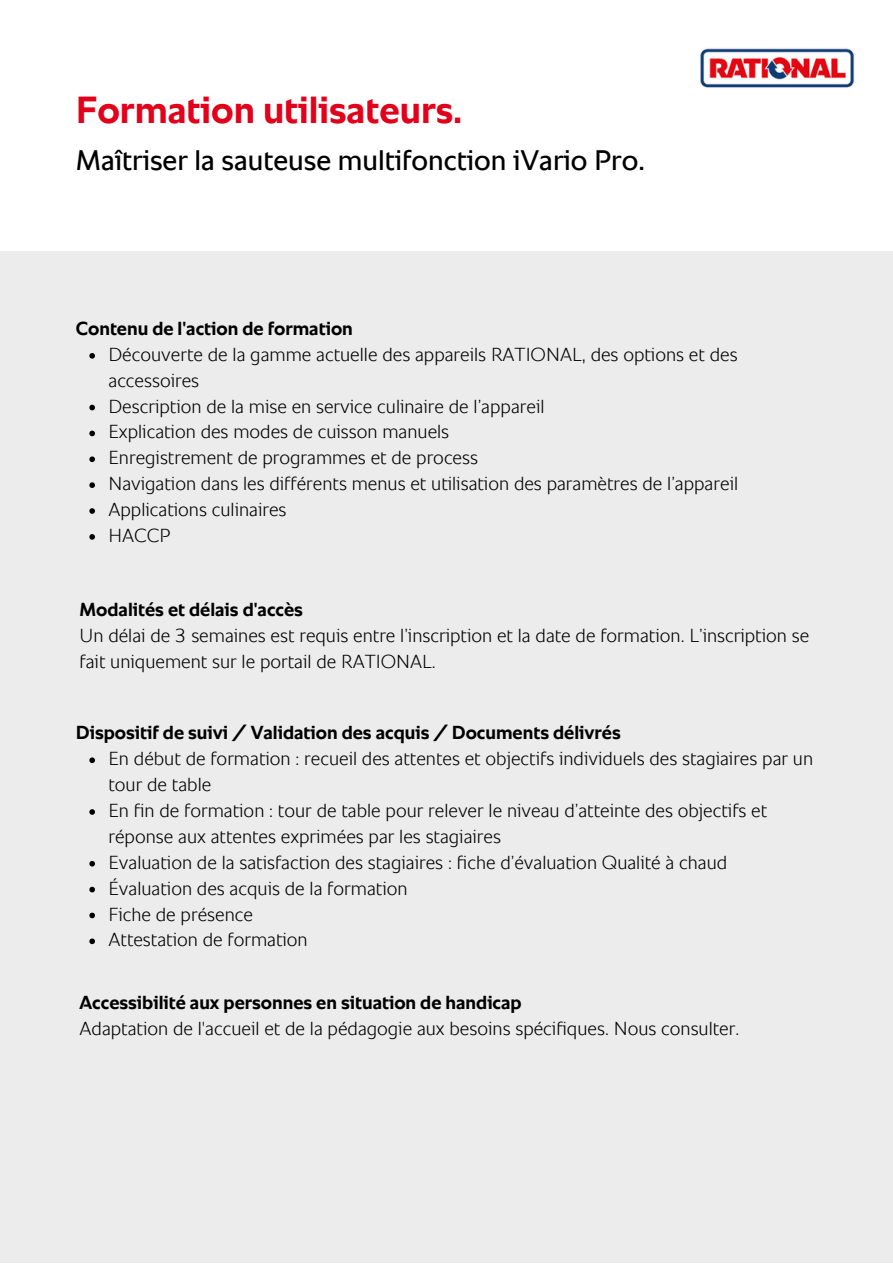
<style>
.page{position:relative;width:893px;height:1264px;background:#fff}
.page>*{position:absolute;margin:0;border:0;box-sizing:border-box;transform-origin:0 0}
.t1{font:700 38.4px "RATIONAL Sans TT";color:#e2001a}
.t2{font:28.8px "RATIONAL Sans TT";color:#000}
.t3{font:300 19.2px/25.8px "RATIONAL Sans TT";color:#000}
.t4{font:700 19.2px "RATIONAL Sans TT";color:#000}
</style>
<div class="page">
<div style="left:0;top:251px;width:892px;height:1011px;background:#ececec"></div>
<img style="left:700px;top:48px;width:155px;height:40px">
<svg style="left:89px;top:353px;width:6px;height:5px"></svg>
<svg style="left:89px;top:405px;width:6px;height:5px"></svg>
<svg style="left:89px;top:430px;width:6px;height:6px"></svg>
<svg style="left:89px;top:456px;width:6px;height:6px"></svg>
<svg style="left:89px;top:482px;width:6px;height:6px"></svg>
<svg style="left:89px;top:508px;width:6px;height:6px"></svg>
<svg style="left:89px;top:534px;width:6px;height:5px"></svg>
<svg style="left:89px;top:757px;width:6px;height:6px"></svg>
<svg style="left:89px;top:809px;width:6px;height:5px"></svg>
<svg style="left:89px;top:861px;width:6px;height:5px"></svg>
<svg style="left:89px;top:886px;width:6px;height:6px"></svg>
<svg style="left:89px;top:912px;width:6px;height:6px"></svg>
<svg style="left:89px;top:938px;width:6px;height:6px"></svg>
<p class="t1" style="left:76px;top:87px;width:388px">Formation utilisateurs.</p>
<p class="t2" style="left:76px;top:143px;width:570px">Maîtriser la sauteuse multifonction iVario Pro.</p>
<p class="t4" style="left:76px;top:317px;width:278px">Contenu de l'action de formation</p>
<p class="t3" style="left:108px;top:342px;width:630px">Découverte de la gamme actuelle des appareils RATIONAL, des options et des accessoires</p>
<p class="t3" style="left:108px;top:394px;width:437px">Description de la mise en service culinaire de l’appareil</p>
<p class="t3" style="left:108px;top:420px;width:342px">Explication des modes de cuisson manuels</p>
<p class="t3" style="left:108px;top:445px;width:371px">Enregistrement de programmes et de process</p>
<p class="t3" style="left:108px;top:471px;width:631px">Navigation dans les différents menus et utilisation des paramètres de l’appareil</p>
<p class="t3" style="left:108px;top:497px;width:179px">Applications culinaires</p>
<p class="t3" style="left:108px;top:523px;width:64px">HACCP</p>
<p class="t4" style="left:80px;top:598px;width:225px">Modalités et délais d'accès</p>
<p class="t3" style="left:80px;top:623px;width:731px">Un délai de 3 semaines est requis entre l’inscription et la date de formation. L’inscription se fait uniquement sur le portail de RATIONAL.</p>
<p class="t4" style="left:76px;top:721px;width:546px">Dispositif de suivi / Validation des acquis / Documents délivrés</p>
<p class="t3" style="left:108px;top:746px;width:706px">En début de formation : recueil des attentes et objectifs individuels des stagiaires par un tour de table</p>
<p class="t3" style="left:108px;top:798px;width:660px">En fin de formation : tour de table pour relever le niveau d’atteinte des objectifs et réponse aux attentes exprimées par les stagiaires</p>
<p class="t3" style="left:108px;top:850px;width:620px">Evaluation de la satisfaction des stagiaires : fiche d’évaluation Qualité à chaud</p>
<p class="t3" style="left:108px;top:876px;width:300px">Évaluation des acquis de la formation</p>
<p class="t3" style="left:108px;top:901px;width:146px">Fiche de présence</p>
<p class="t3" style="left:108px;top:927px;width:201px">Attestation de formation</p>
<p class="t4" style="left:80px;top:991px;width:443px">Accessibilité aux personnes en situation de handicap</p>
<p class="t3" style="left:80px;top:1016px;width:661px">Adaptation de l'accueil et de la pédagogie aux besoins spécifiques. Nous consulter.</p>
</div>
